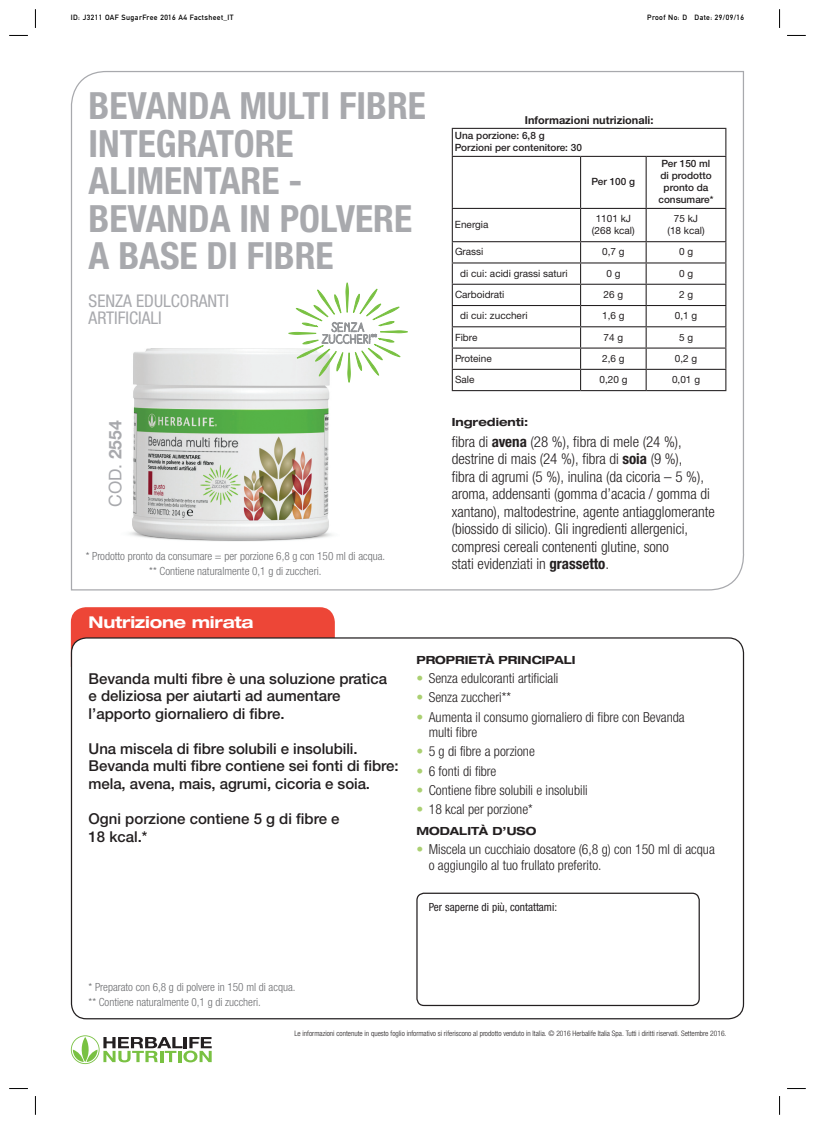
<style>
.page{position:relative;width:815px;height:1124px;background:#fff}
.page>*{position:absolute;margin:0;border:0;box-sizing:border-box;transform-origin:0 0}
.t1{font:700 condensed 37.5px/37.5px "Helvetica Neue LTW1 G";color:#a8a9ad}
.t2{font:condensed 17.5px/17.5px "Helvetica Neue LTW1 G";color:#a8a9ad}
.t3{font:17.5px "Helvetica Neue LTW1 G";color:#a8a9ad}
.t4{font:700 expanded 16.25px "Helvetica Neue LT Pro";letter-spacing:-.015em;color:#fff}
.t5{font:300 condensed 15px/17.5px "Helvetica Neue LTW1 G";color:#231f20}
.t6{font:500 15px/17.5px "Helvetica Neue LTW1 G";color:#231f20}
.t7{font:300 condensed 13.75px/15.6px "Helvetica Neue LTW1 G";color:#231f20}
.t8{font:300 condensed 11.25px/15px "Helvetica Neue LTW1 G";color:#6c6d70;text-align:center}
.t9{font:700 expanded 11.25px "Helvetica Neue LT Pro";color:#231f20}
.t10{font:condensed 11.25px "Helvetica Neue LTW1 G";color:#231f20}
.t11{font:700 11px "Helvetica Neue LTW1 G";color:#231f20}
.t12{font:10px/12px "Helvetica Neue LTW1 G";color:#231f20;text-align:center}
.t13{font:500 10px/12px "Helvetica Neue LTW1 G";color:#231f20}
.t14{font:300 condensed 7.5px "Helvetica Neue LTW1 G";color:#231f20}
.t15{font:7.5px "DIN Mittelschrift";letter-spacing:.05em;color:#000}
.s1{font-weight:700}
.s2{color:#abd072}
</style>
<div class="page">
<svg style="left:71px;top:607px;width:264px;height:41px;background:#e9483a"></svg>
<svg style="left:70px;top:71px;width:675px;height:520px"></svg>
<div style="left:71px;top:638px;width:672px;height:380px;background:#fff;border-radius:15px"></div>
<div style="left:416px;top:892px;width:284px;height:113px;border:1px solid #231f20;border-radius:7px"></div>
<img style="left:107px;top:348px;width:247px;height:206px">
<img style="left:132px;top:348px;width:198px;height:191px">
<svg style="left:71px;top:1035px;width:141px;height:28px"></svg>
<hr style="left:452px;top:128px;width:129px;height:1px;background:#231f20">
<svg style="left:452px;top:129px;width:1px;height:27px"></svg>
<hr style="left:581px;top:128px;width:65px;height:1px;background:#231f20">
<hr style="left:646px;top:128px;width:80px;height:1px;background:#231f20">
<svg style="left:725px;top:129px;width:1px;height:27px"></svg>
<hr style="left:452px;top:156px;width:129px;height:1px;background:#231f20">
<hr style="left:452px;top:157px;width:1px;height:51px;background:#231f20">
<hr style="left:581px;top:156px;width:65px;height:1px;background:#231f20">
<hr style="left:580px;top:157px;width:1px;height:51px;background:#231f20">
<hr style="left:646px;top:156px;width:80px;height:1px;background:#231f20">
<hr style="left:646px;top:157px;width:1px;height:51px;background:#231f20">
<hr style="left:725px;top:157px;width:1px;height:51px;background:#231f20">
<hr style="left:452px;top:208px;width:129px;height:1px;background:#231f20">
<hr style="left:452px;top:209px;width:1px;height:32px;background:#231f20">
<hr style="left:581px;top:208px;width:65px;height:1px;background:#231f20">
<hr style="left:580px;top:209px;width:1px;height:32px;background:#231f20">
<hr style="left:646px;top:208px;width:80px;height:1px;background:#231f20">
<hr style="left:646px;top:209px;width:1px;height:32px;background:#231f20">
<hr style="left:725px;top:209px;width:1px;height:32px;background:#231f20">
<hr style="left:452px;top:241px;width:129px;height:1px;background:#231f20">
<hr style="left:581px;top:241px;width:65px;height:1px;background:#231f20">
<hr style="left:646px;top:241px;width:80px;height:1px;background:#231f20">
<hr style="left:452px;top:262px;width:129px;height:1px;background:#231f20">
<hr style="left:581px;top:262px;width:65px;height:1px;background:#231f20">
<hr style="left:646px;top:262px;width:80px;height:1px;background:#231f20">
<hr style="left:452px;top:284px;width:129px;height:1px;background:#231f20">
<hr style="left:581px;top:284px;width:65px;height:1px;background:#231f20">
<hr style="left:646px;top:284px;width:80px;height:1px;background:#231f20">
<hr style="left:452px;top:305px;width:129px;height:1px;background:#231f20">
<hr style="left:581px;top:305px;width:65px;height:1px;background:#231f20">
<hr style="left:646px;top:305px;width:80px;height:1px;background:#231f20">
<hr style="left:452px;top:326px;width:129px;height:1px;background:#231f20">
<hr style="left:581px;top:326px;width:65px;height:1px;background:#231f20">
<hr style="left:646px;top:326px;width:80px;height:1px;background:#231f20">
<hr style="left:452px;top:347px;width:129px;height:1px;background:#231f20">
<hr style="left:581px;top:347px;width:65px;height:1px;background:#231f20">
<hr style="left:646px;top:347px;width:80px;height:1px;background:#231f20">
<hr style="left:452px;top:369px;width:129px;height:1px;background:#231f20">
<svg style="left:452px;top:242px;width:1px;height:148px"></svg>
<hr style="left:581px;top:369px;width:65px;height:1px;background:#231f20">
<svg style="left:580px;top:242px;width:1px;height:148px"></svg>
<hr style="left:646px;top:369px;width:80px;height:1px;background:#231f20">
<svg style="left:646px;top:242px;width:1px;height:148px"></svg>
<svg style="left:725px;top:242px;width:1px;height:148px"></svg>
<hr style="left:452px;top:390px;width:129px;height:1px;background:#231f20">
<hr style="left:581px;top:390px;width:65px;height:1px;background:#231f20">
<hr style="left:646px;top:390px;width:80px;height:1px;background:#231f20">
<svg style="left:288px;top:270px;width:120px;height:124px"></svg>
<svg style="left:9px;top:35px;width:19px;height:1px"></svg>
<svg style="left:787px;top:35px;width:19px;height:1px"></svg>
<svg style="left:9px;top:1088px;width:19px;height:1px"></svg>
<svg style="left:787px;top:1088px;width:19px;height:1px"></svg>
<svg style="left:35px;top:9px;width:1px;height:19px"></svg>
<svg style="left:35px;top:1096px;width:1px;height:18px"></svg>
<svg style="left:779px;top:9px;width:1px;height:19px"></svg>
<svg style="left:779px;top:1096px;width:1px;height:18px"></svg>
<p class="t15" style="left:71px;top:13px;width:164px">ID: J3211 OAF SugarFree 2016 A4 Factsheet_IT</p>
<p class="t15" style="left:647px;top:13px;width:98px">Proof No: D Date: 29/09/16</p>
<h1 class="t1" style="left:89px;top:87px;width:339px">BEVANDA MULTI FIBRE<br>INTEGRATORE<br>ALIMENTARE -<br>BEVANDA IN POLVERE<br>A BASE DI FIBRE</h1>
<p class="t2" style="left:89px;top:292px;width:142px">SENZA EDULCORANTI<br>ARTIFICIALI</p>
<p class="t3" style="left:104px;top:506px;width:88px;rotate:-90deg">COD. <span class="s1">2554</span></p>
<p class="t8" style="left:86px;top:549px;width:301px">* Prodotto pronto da consumare = per porzione 6,8 g con 150 ml di acqua. ** Contiene naturalmente 0,1 g di zuccheri.</p>
<p class="t4" style="left:89px;top:612px;width:166px">Nutrizione mirata</p>
<p class="t11" style="left:525px;top:113px;width:130px">Informazioni nutrizionali:</p>
<p class="t13" style="left:455px;top:129px;width:128px">Una porzione: 6,8 g<br>Porzioni per contenitore: 30</p>
<p class="t13" style="left:592px;top:175px;width:45px">Per 100 g</p>
<p class="t13" style="left:658px;top:157px;width:57px;text-align:center">Per 150 ml di prodotto pronto da consumare*</p>
<p class="t12" style="left:455px;top:218px;width:35px">Energia</p>
<p class="t12" style="left:592px;top:212px;width:44px">1101 kJ (268 kcal)</p>
<p class="t12" style="left:667px;top:212px;width:39px">75 kJ (18 kcal)</p>
<p class="t12" style="left:455px;top:246px;width:30px">Grassi</p>
<p class="t12" style="left:602px;top:246px;width:24px">0,7 g</p>
<p class="t12" style="left:679px;top:246px;width:16px">0 g</p>
<p class="t12" style="left:460px;top:267px;width:109px">di cui: acidi grassi saturi</p>
<p class="t12" style="left:606px;top:267px;width:16px">0 g</p>
<p class="t12" style="left:679px;top:267px;width:16px">0 g</p>
<p class="t12" style="left:455px;top:288px;width:51px">Carboidrati</p>
<p class="t12" style="left:604px;top:288px;width:21px">26 g</p>
<p class="t12" style="left:679px;top:288px;width:16px">2 g</p>
<p class="t12" style="left:460px;top:309px;width:69px">di cui: zuccheri</p>
<p class="t12" style="left:602px;top:309px;width:24px">1,6 g</p>
<p class="t12" style="left:675px;top:309px;width:24px">0,1 g</p>
<p class="t12" style="left:455px;top:331px;width:24px">Fibre</p>
<p class="t12" style="left:604px;top:331px;width:21px">74 g</p>
<p class="t12" style="left:679px;top:331px;width:16px">5 g</p>
<p class="t12" style="left:455px;top:352px;width:38px">Proteine</p>
<p class="t12" style="left:602px;top:352px;width:24px">2,6 g</p>
<p class="t12" style="left:675px;top:352px;width:24px">0,2 g</p>
<p class="t12" style="left:455px;top:373px;width:21px">Sale</p>
<p class="t12" style="left:599px;top:373px;width:29px">0,20 g</p>
<p class="t12" style="left:672px;top:373px;width:29px">0,01 g</p>
<p class="t9" style="left:452px;top:414px;width:78px">Ingredienti:</p>
<p class="t5" style="left:452px;top:432px;width:264px">fibra di <span class="s1">avena</span> (28 %), fibra di mele (24 %), destrine di mais (24 %), fibra di <span class="s1">soia</span> (9 %),<br>fibra di agrumi (5 %), inulina (da cicoria – 5 %), aroma, addensanti (gomma d’acacia / gomma di xantano), maltodestrine, agente antiagglomerante (biossido di silicio). Gli ingredienti allergenici, compresi cereali contenenti glutine, sono<br>stati evidenziati in <span class="s1">grassetto</span>.</p>
<p class="t6" style="left:89px;top:669px;width:300px">Bevanda multi fibre è una soluzione pratica e deliziosa per aiutarti ad aumentare l’apporto giornaliero di fibre.</p>
<p class="t6" style="left:89px;top:739px;width:312px">Una miscela di fibre solubili e insolubili.<br>Bevanda multi fibre contiene sei fonti di fibre: mela, avena, mais, agrumi, cicoria e soia.</p>
<p class="t6" style="left:89px;top:809px;width:253px">Ogni porzione contiene 5 g di fibre e<br>18 kcal.*</p>
<p class="t9" style="left:416px;top:652px;width:161px">PROPRIETÀ PRINCIPALI</p>
<p class="t7" style="left:416px;top:670px;width:144px"><span class="s2">•</span> Senza edulcoranti artificiali</p>
<p class="t7" style="left:416px;top:689px;width:96px"><span class="s2">•</span> Senza zuccheri**</p>
<p class="t7" style="left:429px;top:708px;width:258px;text-indent:-12px"><span class="s2">•</span> Aumenta il consumo giornaliero di fibre con Bevanda multi fibre</p>
<p class="t7" style="left:416px;top:743px;width:120px"><span class="s2">•</span> 5 g di fibre a porzione</p>
<p class="t7" style="left:416px;top:762px;width:82px"><span class="s2">•</span> 6 fonti di fibre</p>
<p class="t7" style="left:416px;top:782px;width:173px"><span class="s2">•</span> Contiene fibre solubili e insolubili</p>
<p class="t7" style="left:416px;top:801px;width:118px"><span class="s2">•</span> 18 kcal per porzione*</p>
<p class="t9" style="left:416px;top:823px;width:121px">MODALITÀ D’USO</p>
<p class="t7" style="left:429px;top:841px;width:288px;text-indent:-12px"><span class="s2">•</span> Miscela un cucchiaio dosatore (6,8 g) con 150 ml di acqua o aggiungilo al tuo frullato preferito.</p>
<p class="t10" style="left:429px;top:900px;width:130px">Per saperne di più, contattami:</p>
<p class="t8" style="left:89px;top:979px;width:208px;text-align:left">* Preparato con 6,8 g di polvere in 150 ml di acqua. ** Contiene naturalmente 0,1 g di zuccheri.</p>
<p class="t14" style="left:295px;top:1029px;width:433px">Le informazioni contenute in questo foglio informativo si riferiscono al prodotto venduto in Italia. © 2016 Herbalife Italia Spa. Tutti i diritti riservati. Settembre 2016.</p>
</div>
